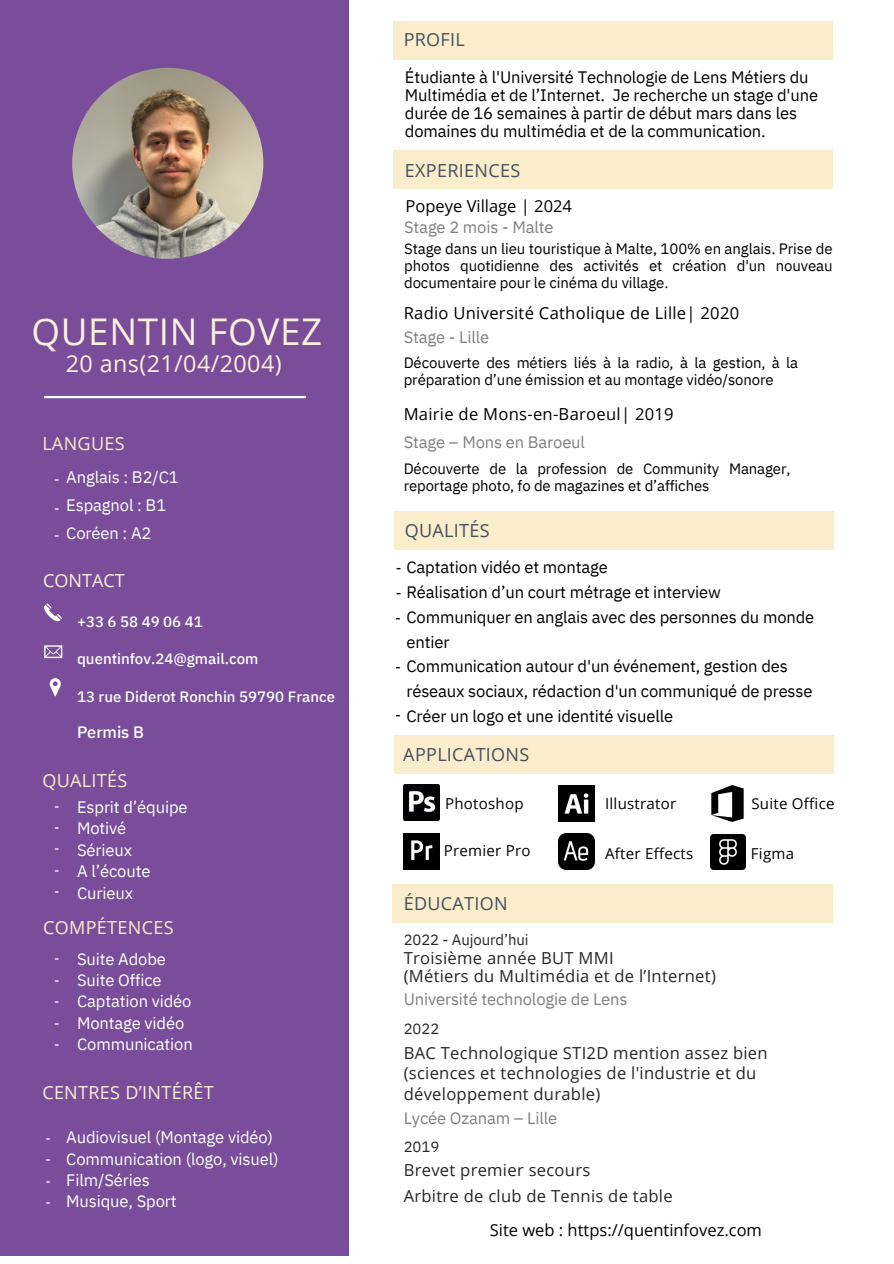
<style>
.page{position:relative;width:894px;height:1264px;background:#fff}
.page>*{position:absolute;margin:0;border:0;box-sizing:border-box;transform-origin:0 0}
.t1{font:36.75px "Open Sans";letter-spacing:.02em;color:#fdf0db}
.t2{font:23.25px "Open Sans";letter-spacing:.02em;color:#fdf0db}
.t3{font:18px "Open Sans";letter-spacing:.02em;color:#484e5e}
.t4{font:18px "Open Sans";letter-spacing:.02em;color:#f9edcb}
.t5{font:18px "Open Sans";letter-spacing:.015em;color:#fdf0db}
.t6{font:16.5px/24.8px "IBM Plex Sans";letter-spacing:-.01em;color:#000}
.t7{font:16.5px/21.3px "IBM Plex Sans";letter-spacing:-.01em;color:#fff}
.t8{font:16.5px/20.2px "Open Sans";letter-spacing:.015em;color:#262626}
.t9{font:16.5px "Open Sans";letter-spacing:.015em;color:#000}
.t10{font:16.5px "IBM Plex Sans";letter-spacing:-.01em;color:#808080}
.t11{font:500 16.5px "IBM Plex Sans";letter-spacing:-.005em;color:#fff}
.t12{font:15px/16.8px "IBM Plex Sans";letter-spacing:-.005em;color:#000}
.t13{font:500 15px "IBM Plex Sans";color:#fff}
.t14{font:15px "Open Sans";letter-spacing:.015em;color:#000}
.t15{font:15px "IBM Plex Sans";letter-spacing:-.005em;color:#262626}
.t16{font:14.7px "IBM Plex Sans";color:#000}
.t17{font:14.4px "IBM Plex Sans";color:#000}
.t18{font:13.5px/21.3px "IBM Plex Sans";color:#fff;text-align:justify}
</style>
<div class="page">
<div style="left:0;top:0;width:348px;height:1258px;background:#794d9a"></div>
<hr style="left:44px;top:396px;width:262px;height:2px;background:#fff">
<svg style="left:49px;top:678px;width:12px;height:18px"></svg>
<svg style="left:44px;top:603px;width:18px;height:18px"></svg>
<svg style="left:44px;top:645px;width:18px;height:13px"></svg>
<img style="left:72px;top:68px;width:191px;height:191px;border-radius:50%">
<div style="left:392px;top:884px;width:440px;height:38px;background:#f9edcb"></div>
<div style="left:394px;top:151px;width:438px;height:38px;background:#f9edcb"></div>
<div style="left:394px;top:735px;width:439px;height:38px;background:#f9edcb"></div>
<div style="left:392px;top:21px;width:440px;height:38px;background:#f9edcb"></div>
<div style="left:394px;top:511px;width:439px;height:38px;background:#f9edcb"></div>
<img style="left:403px;top:784px;width:36px;height:36px">
<img style="left:403px;top:833px;width:36px;height:36px">
<img style="left:558px;top:786px;width:36px;height:36px">
<img style="left:558px;top:833px;width:36px;height:36px">
<img style="left:711px;top:786px;width:33px;height:36px">
<img style="left:710px;top:834px;width:34px;height:35px">
<h2 class="t1" style="left:31px;top:305px;width:292px">QUENTIN FOVEZ</h2>
<h2 class="t2" style="left:66px;top:347px;width:217px">20 ans(21/04/2004)</h2>
<h4 class="t4" style="left:42px;top:430px;width:84px">LANGUES</h4>
<h2 class="t18" style="left:54px;top:468px;width:7px">-</h2>
<p class="t18" style="left:54px;top:497px;width:7px">-</p>
<h4 class="t18" style="left:54px;top:524px;width:7px">-</h4>
<p class="t7" style="left:66px;top:463px;width:114px;line-height:28.2px">Anglais : B2/C1<br>Espagnol : B1<br>Coréen : A2</p>
<h3 class="t5" style="left:43px;top:568px;width:83px">CONTACT</h3>
<h2 class="t13" style="left:77px;top:611px;width:127px">+33 6 58 49 06 41</h2>
<p class="t13" style="left:77px;top:649px;width:183px">quentinfov.24@gmail.com</p>
<h4 class="t13" style="left:77px;top:686px;width:259px">13 rue Diderot Ronchin 59790 France</h4>
<h2 class="t11" style="left:77px;top:720px;width:68px">Permis B</h2>
<h4 class="t4" style="left:42px;top:768px;width:86px">QUALITÉS</h4>
<h5 class="t18" style="left:54px;top:794px;width:7px">- - - - -</h5>
<p class="t7" style="left:77px;top:796px;width:112px">Esprit d’équipe<br>Motivé<br>Sérieux<br>A l’écoute<br>Curieux</p>
<p class="t4" style="left:43px;top:914px;width:132px">COMPÉTENCES</p>
<h5 class="t18" style="left:54px;top:947px;width:7px">- - - - -</h5>
<h2 class="t7" style="left:77px;top:947px;width:117px">Suite Adobe<br>Suite Office<br>Captation vidéo<br>Montage vidéo<br>Communication</h2>
<p class="t5" style="left:42px;top:1079px;width:173px">CENTRES D’INTÉRÊT</p>
<h5 class="t18" style="left:45px;top:1127px;width:7px">- - - -</h5>
<p class="t7" style="left:66px;top:1126px;width:214px">Audiovisuel (Montage vidéo)<br>Communication (logo, visuel)<br>Film/Séries<br>Musique, Sport</p>
<p class="t3" style="left:403px;top:27px;width:63px">PROFIL</p>
<h4 class="t6" style="left:405px;top:67px;width:414px;line-height:18px">Étudiante à l'Université Technologie de Lens Métiers du Multimédia et de l’Internet. Je recherche un stage d'une durée de 16 semaines à partir de début mars dans les domaines du multimédia et de la communication.</h4>
<p class="t3" style="left:405px;top:157px;width:117px">EXPERIENCES</p>
<h4 class="t9" style="left:405px;top:195px;width:168px">Popeye Village | 2024</h4>
<h4 class="t10" style="left:404px;top:216px;width:151px">Stage 2 mois - Malte</h4>
<p class="t12" style="left:404px;top:240px;width:430px;text-align:justify">Stage dans un lieu touristique à Malte, 100% en anglais. Prise de photos quotidienne des activités et création d'un nouveau documentaire pour le cinéma du village.</p>
<p class="t9" style="left:403px;top:301px;width:337px">Radio Université Catholique de Lille| 2020</p>
<h4 class="t10" style="left:403px;top:326px;width:87px">Stage - Lille</h4>
<h4 class="t12" style="left:403px;top:354px;width:396px">Découverte des métiers liés à la radio, à la gestion, à la préparation d’une émission et au montage vidéo/sonore</h4>
<h4 class="t9" style="left:403px;top:402px;width:271px">Mairie de Mons-en-Baroeul| 2019</h4>
<p class="t10" style="left:403px;top:431px;width:183px">Stage – Mons en Baroeul</p>
<p class="t12" style="left:403px;top:460px;width:388px">Découverte de la profession de Community Manager, reportage photo, fo de magazines et d’affiches</p>
<h2 class="t3" style="left:405px;top:518px;width:86px">QUALITÉS</h2>
<p class="t6" style="left:406px;top:554px;width:409px">Captation vidéo et montage<br>Réalisation d’un court métrage et interview Communiquer en anglais avec des personnes du monde entier<br>Communication autour d'un événement, gestion des réseaux sociaux, rédaction d'un communiqué de presse Créer un logo et une identité visuelle</p>
<p class="t16" style="left:395px;top:558px;width:7px">-</p>
<p class="t16" style="left:395px;top:582px;width:7px">-</p>
<p class="t17" style="left:395px;top:608px;width:7px">-</p>
<p class="t17" style="left:395px;top:657px;width:7px">-</p>
<p class="t17" style="left:395px;top:705px;width:7px">-</p>
<p class="t3" style="left:403px;top:741px;width:127px">APPLICATIONS</p>
<p class="t14" style="left:445px;top:793px;width:80px">Photoshop</p>
<p class="t14" style="left:443px;top:840px;width:88px">Premier Pro</p>
<p class="t3" style="left:403px;top:890px;width:105px">ÉDUCATION</p>
<h2 class="t15" style="left:403px;top:929px;width:126px">2022 - Aujourd’hui</h2>
<p class="t14" style="left:605px;top:793px;width:73px">Illustrator</p>
<p class="t14" style="left:605px;top:843px;width:90px">After Effects</p>
<h4 class="t8" style="left:403px;top:948px;width:313px;line-height:18px">Troisième année BUT MMI<br>(Métiers du Multimédia et de l’Internet)</h4>
<p class="t10" style="left:403px;top:987px;width:225px">Université technologie de Lens</p>
<p class="t15" style="left:403px;top:1019px;width:37px">2022</p>
<p class="t14" style="left:751px;top:793px;width:85px">Suite Office</p>
<p class="t14" style="left:750px;top:843px;width:45px">Figma</p>
<p class="t8" style="left:403px;top:1042px;width:365px">BAC Technologique STI2D mention assez bien (sciences et technologies de l'industrie et du développement durable)</p>
<h4 class="t10" style="left:403px;top:1107px;width:155px">Lycée Ozanam – Lille</h4>
<h4 class="t15" style="left:403px;top:1136px;width:37px">2019</h4>
<p class="t8" style="left:403px;top:1159px;width:188px">Brevet premier secours</p>
<p class="t8" style="left:403px;top:1185px;width:270px">Arbitre de club de Tennis de table</p>
<h2 class="t9" style="left:489px;top:1218px;width:273px">Site web : https://quentinfovez.com</h2>
</div>
